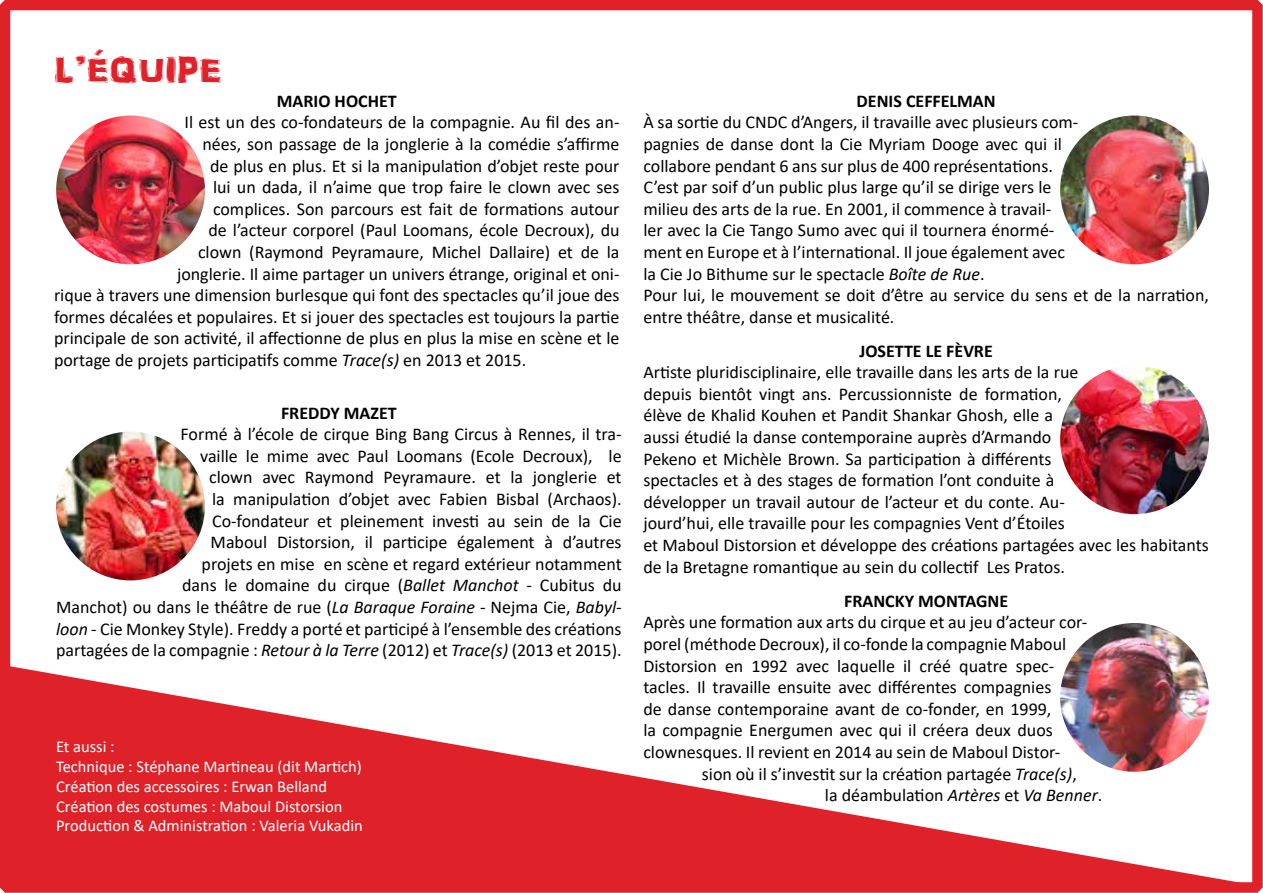
<style>
.page{position:relative;width:1263px;height:893px;background:#fff}
.page>*{position:absolute;margin:0;border:0;box-sizing:border-box;transform-origin:0 0}
.t1{font:37.5px "ARDARLING";color:#df222a}
.t2{font:18px/21.6px "Calibri";color:#000}
.t3{font:700 18px "Calibri";color:#000}
.t4{font:16.5px/19.8px "Calibri";color:#fff}
.s1{font-style:italic}
</style>
<div class="page">
<div style="left:0;top:0;width:1263px;height:893px;border:10px solid #df222a"></div>
<svg style="left:2px;top:665px;width:1261px;height:222px;fill:#df222a"></svg>
<img style="left:56px;top:432px;width:149px;height:148px;border-radius:74px">
<img style="left:1060px;top:116px;width:149px;height:148px;border-radius:74px">
<img style="left:1060px;top:365px;width:149px;height:149px;border-radius:74px">
<img style="left:56px;top:116px;width:149px;height:148px;border-radius:74px">
<img style="left:1060px;top:623px;width:149px;height:149px;border-radius:74px">
<h1 class="t1" style="left:54px;top:47px;width:169px">L’ÉQUIPE</h1>
<p class="t3" style="left:277px;top:88px;width:121px">MARIO HOCHET</p>
<p class="t2" style="left:185px;top:111px;width:436px">Il est un des co-fondateurs de la compagnie. Au fil des an-</p>
<p class="t2" style="left:203px;top:133px;width:419px">nées, son passage de la jonglerie à la comédie s’affirme</p>
<p class="t2" style="left:210px;top:154px;width:411px">de plus en plus. Et si la manipulation d’objet reste pour</p>
<p class="t2" style="left:213px;top:176px;width:408px">lui un dada, il n’aime que trop faire le clown avec ses</p>
<p class="t2" style="left:213px;top:197px;width:408px">complices. Son parcours est fait de formations autour</p>
<p class="t2" style="left:209px;top:219px;width:412px">de l’acteur corporel (Paul Loomans, école Decroux), du</p>
<p class="t2" style="left:198px;top:241px;width:423px">clown (Raymond Peyramaure, Michel Dallaire) et de la</p>
<p class="t2" style="left:177px;top:262px;width:444px">jonglerie. Il aime partager un univers étrange, original et oni-</p>
<p class="t2" style="left:54px;top:284px;width:567px">rique à travers une dimension burlesque qui font des spectacles qu’il joue des</p>
<p class="t2" style="left:54px;top:305px;width:567px">formes décalées et populaires. Et si jouer des spectacles est toujours la partie</p>
<p class="t2" style="left:54px;top:327px;width:567px">principale de son activité, il affectionne de plus en plus la mise en scène et le</p>
<p class="t2" style="left:54px;top:349px;width:474px">portage de projets participatifs comme <span class="s1">Trace(s)</span> en 2013 et 2015.</p>
<p class="t3" style="left:281px;top:400px;width:117px">FREDDY MAZET</p>
<p class="t2" style="left:56px;top:423px;width:567px;text-align:right">Formé à l’école de cirque Bing Bang Circus à Rennes, il tra-<br>vaille le mime avec Paul Loomans (Ecole Decroux), le<br>clown avec Raymond Peyramaure. et la jonglerie et<br>la manipulation d’objet avec Fabien Bisbal (Archaos).<br>Co-fondateur et pleinement investi au sein de la Cie<br>Maboul Distorsion, il participe également à d’autres<br>projets en mise en scène et regard extérieur notamment<br>dans le domaine du cirque (<span class="s1">Ballet Manchot</span> - Cubitus du<br>Manchot) ou dans le théâtre de rue (<span class="s1">La Baraque Foraine</span> - Nejma Cie, <span class="s1">Babyl&shy;loon</span> - Cie Monkey Style). Freddy a porté et participé à l’ensemble des créations partagées de la compagnie : <span class="s1">Retour à la Terre</span> (2012) et <span class="s1">Trace(s)</span> (2013 et 2015).</p>
<p class="t4" style="left:56px;top:736px;width:308px">Et aussi :<br>Technique : Stéphane Martineau (dit Martich)<br>Création des accessoires : Erwan Belland Création des costumes : Maboul Distorsion Production &amp; Administration : Valeria Vukadin</p>
<p class="t3" style="left:857px;top:88px;width:141px">DENIS CEFFELMAN</p>
<p class="t2" style="left:643px;top:111px;width:567px">À sa sortie du CNDC d’Angers, il travaille avec plusieurs com-<br>pagnies de danse dont la Cie Myriam Dooge avec qui il<br>collabore pendant 6 ans sur plus de 400 représentations.<br>C’est par soif d’un public plus large qu’il se dirige vers le<br>milieu des arts de la rue. En 2001, il commence à travail-<br>ler avec la Cie Tango Sumo avec qui il tournera énormé-<br>ment en Europe et à l’international. Il joue également avec<br>la Cie Jo Bithume sur le spectacle <span class="s1">Boîte de Rue</span>.<br>Pour lui, le mouvement se doit d’être au service du sens et de la narration, entre théâtre, danse et musicalité.</p>
<p class="t3" style="left:859px;top:338px;width:135px">JOSETTE LE FÈVRE</p>
<p class="t2" style="left:643px;top:361px;width:567px">Artiste pluridisciplinaire, elle travaille dans les arts de la rue<br>depuis bientôt vingt ans. Percussionniste de formation,<br>élève de Khalid Kouhen et Pandit Shankar Ghosh, elle a<br>aussi étudié la danse contemporaine auprès d’Armando<br>Pekeno et Michèle Brown. Sa participation à différents<br>spectacles et à des stages de formation l’ont conduite à<br>développer un travail autour de l’acteur et du conte. Au-<br>jourd’hui, elle travaille pour les compagnies Vent d’Étoiles<br>et Maboul Distorsion et développe des créations partagées avec les habitants de la Bretagne romantique au sein du collectif Les Pratos.</p>
<p class="t3" style="left:844px;top:588px;width:166px">FRANCKY MONTAGNE</p>
<p class="t2" style="left:643px;top:611px;width:446px">Après une formation aux arts du cirque et au jeu d’acteur cor&shy;porel (méthode Decroux), il co-fonde la compagnie Maboul Distorsion en 1992 avec laquelle il créé quatre spec&shy;tacles. Il travaille ensuite avec différentes compagnies<br>de danse contemporaine avant de co-fonder, en 1999,<br>la compagnie Energumen avec qui il créera deux duos clownesques. Il revient en 2014 au sein de Maboul Distor-</p>
<p class="t2" style="left:825px;top:762px;width:279px;text-indent:-123px">sion où il s’investit sur la création partagée <span class="s1">Trace(s)</span>,<br>la déambulation <span class="s1">Artères</span> et <span class="s1">Va Benner</span>.</p>
</div>
